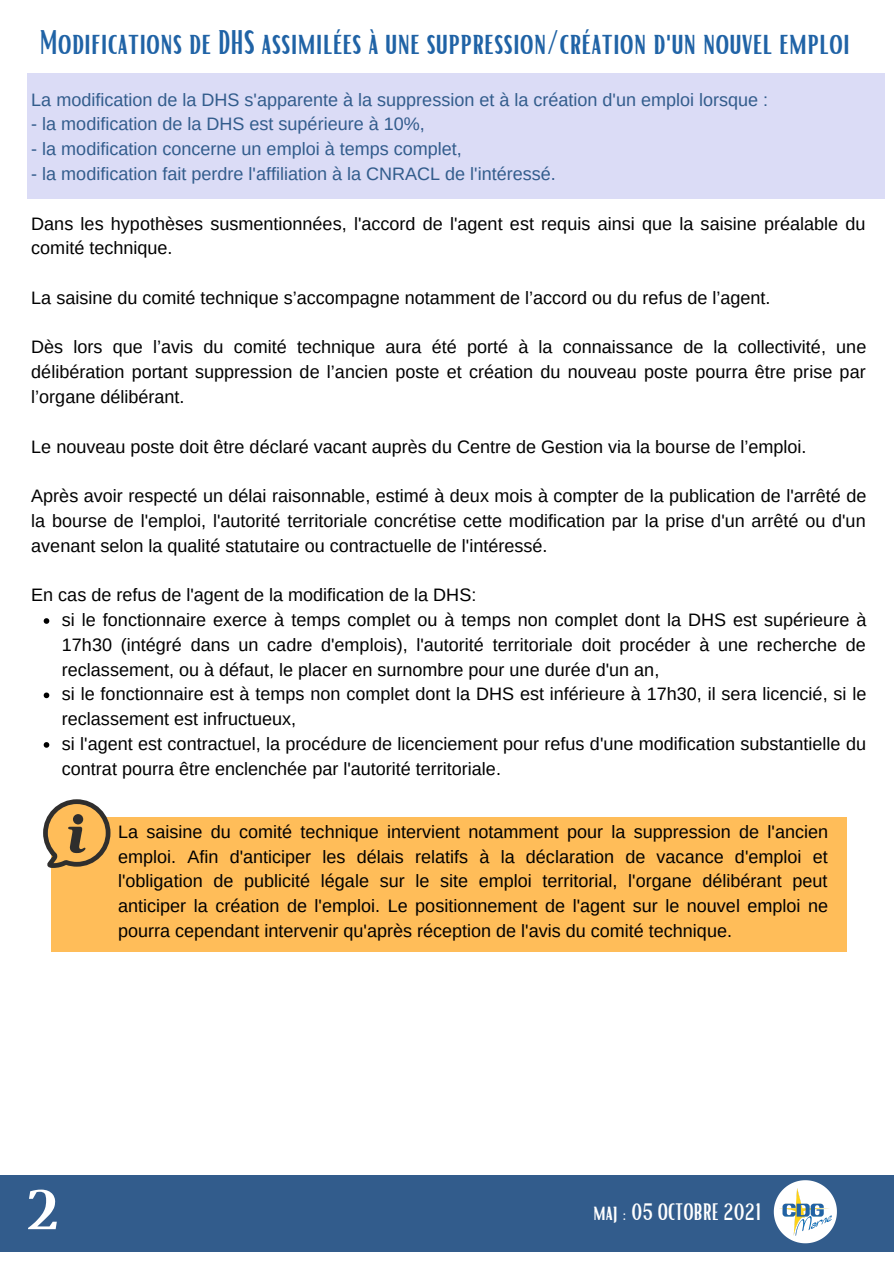
<style>
.page{position:relative;width:894px;height:1264px;background:#fff}
.page>*{position:absolute;margin:0;border:0;box-sizing:border-box;transform-origin:0 0}
.t1{font:700 61.65px "Luthier";color:#fff}
.t2{font:33px "Bright";color:#2063a6}
.t3{font:22.95px "Bright";color:#fff}
.t4{font:18px/24.8px "Arimo";color:#000;text-align:justify}
.t5{font:18px "Arimo";color:#325c8c}
</style>
<div class="page">
<div style="left:27px;top:73px;width:857px;height:125px;background:#dbdcf6"></div>
<svg style="left:44px;top:618px;width:5px;height:6px"></svg>
<svg style="left:44px;top:692px;width:5px;height:6px"></svg>
<svg style="left:44px;top:742px;width:5px;height:5px"></svg>
<div style="left:51px;top:817px;width:795px;height:134px;background:#ffbd59"></div>
<svg style="left:43px;top:799px;width:67px;height:69px"></svg>
<div style="left:0;top:1175px;width:893px;height:76px;background:#325c8c"></div>
<svg style="left:773px;top:1180px;width:78px;height:72px"></svg>
<img style="left:779px;top:1188px;width:52px;height:47px">
<p class="t2" style="left:39px;top:21px;width:811px">Modifications de DHS assimilées à une suppression/création d'un nouvel emploi</p>
<p class="t5" style="left:31px;top:89px;width:738px">La modification de la DHS s'apparente à la suppression et à la création d'un emploi lorsque :</p>
<p class="t5" style="left:31px;top:114px;width:395px">- la modification de la DHS est supérieure à 10%,</p>
<p class="t5" style="left:31px;top:139px;width:432px">- la modification concerne un emploi à temps complet,</p>
<p class="t5" style="left:31px;top:164px;width:526px">- la modification fait perdre l'affiliation à la CNRACL de l'intéressé.</p>
<p class="t4" style="left:31px;top:211px;width:835px">Dans les hypothèses susmentionnées, l'accord de l'agent est requis ainsi que la saisine préalable du comité technique.</p>
<p class="t4" style="left:31px;top:285px;width:740px">La saisine du comité technique s’accompagne notamment de l’accord ou du refus de l’agent.</p>
<p class="t4" style="left:31px;top:335px;width:836px">Dès lors que l’avis du comité technique aura été porté à la connaissance de la collectivité, une délibération portant suppression de l’ancien poste et création du nouveau poste pourra être prise par l’organe délibérant.</p>
<p class="t4" style="left:31px;top:434px;width:776px">Le nouveau poste doit être déclaré vacant auprès du Centre de Gestion via la bourse de l’emploi.</p>
<p class="t4" style="left:31px;top:483px;width:836px">Après avoir respecté un délai raisonnable, estimé à deux mois à compter de la publication de l'arrêté de la bourse de l'emploi, l'autorité territoriale concrétise cette modification par la prise d'un arrêté ou d'un avenant selon la qualité statutaire ou contractuelle de l'intéressé.</p>
<p class="t4" style="left:31px;top:582px;width:446px">En cas de refus de l'agent de la modification de la DHS:</p>
<p class="t4" style="left:62px;top:607px;width:805px">si le fonctionnaire exerce à temps complet ou à temps non complet dont la DHS est supérieure à 17h30 (intégré dans un cadre d'emplois), l'autorité territoriale doit procéder à une recherche de reclassement, ou à défaut, le placer en surnombre pour une durée d'un an,</p>
<p class="t4" style="left:62px;top:681px;width:805px">si le fonctionnaire est à temps non complet dont la DHS est inférieure à 17h30, il sera licencié, si le reclassement est infructueux,</p>
<p class="t4" style="left:62px;top:731px;width:805px">si l'agent est contractuel, la procédure de licenciement pour refus d'une modification substantielle du contrat pourra être enclenchée par l'autorité territoriale.</p>
<p class="t4" style="left:118px;top:819px;width:711px">La saisine du comité technique intervient notamment pour la suppression de l'ancien emploi. Afin d'anticiper les délais relatifs à la déclaration de vacance d'emploi et l'obligation de publicité légale sur le site emploi territorial, l'organe délibérant peut anticiper la création de l'emploi. Le positionnement de l'agent sur le nouvel emploi ne pourra cependant intervenir qu'après réception de l'avis du comité technique.</p>
<p class="t1" style="left:23px;top:1186px;width:34px">2</p>
<p class="t1" style="left:23px;top:1199px;width:34px">2</p>
<p class="t3" style="left:593px;top:1206px;width:169px">maj : 05 OCTOBRE 2021</p>
<p class="t3" style="left:593px;top:1197px;width:169px">maj : 05 OCTOBRE 2021</p>
</div>
